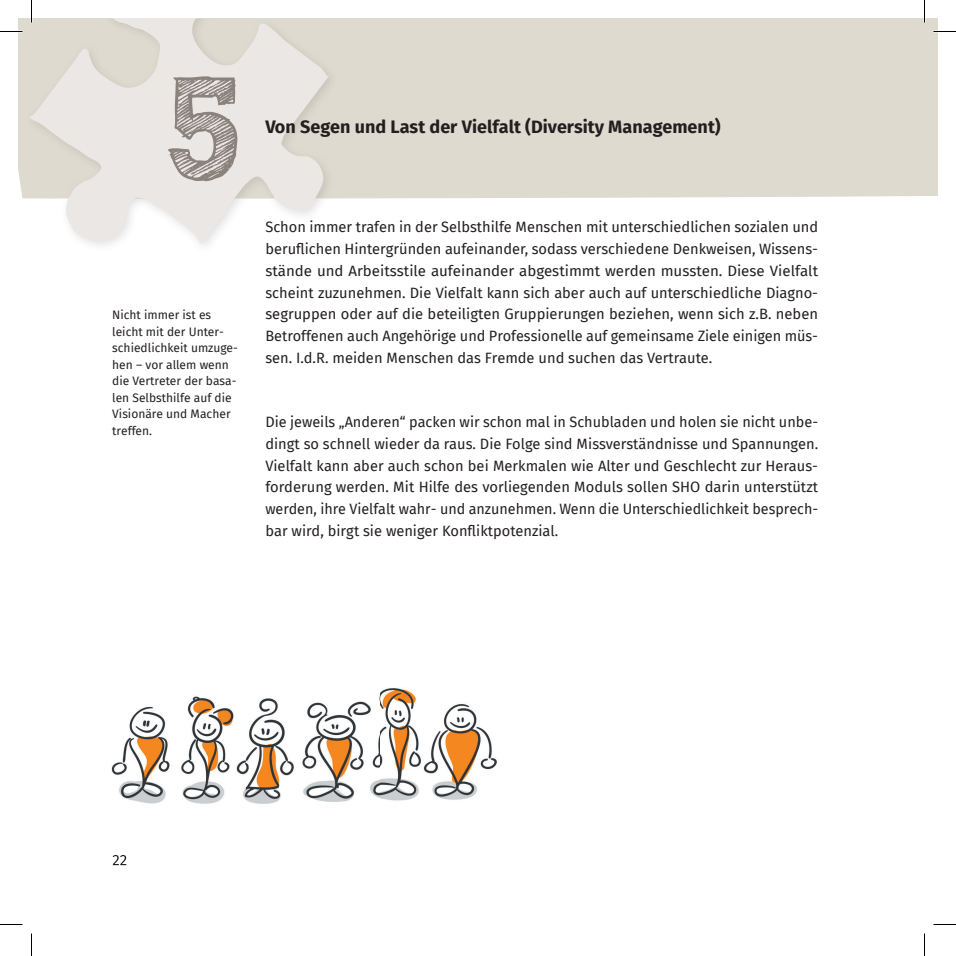
<style>
.page{position:relative;width:956px;height:956px;background:#fff}
.page>*{position:absolute;margin:0;border:0;box-sizing:border-box;transform-origin:0 0}
.t1{font:700 148.5px "Sketch Block";color:#8b827c}
.t2{font:700 18px "Fira Sans";color:#231f20}
.t3{font:14.7px/21.8px "Fira Sans";color:#231f20;text-align:justify}
.t4{font:12px/16.5px "Fira Sans";color:#231f20}
</style>
<div class="page">
<div style="left:19px;top:19px;width:918px;height:180px;background:#dedacf"></div>
<img style="left:25px;top:19px;width:314px;height:227px">
<svg style="left:29px;top:19px;width:300px;height:225px;background:#e8e5e0"></svg>
<img style="left:111px;top:688px;width:386px;height:178px">
<svg style="left:113px;top:855px;width:13px;height:10px"></svg>
<hr style="left:923px;top:0;width:2px;height:23px;background:#fff">
<svg style="left:0;top:31px;width:22px;height:1px"></svg>
<svg style="left:933px;top:31px;width:23px;height:1px"></svg>
<svg style="left:0;top:924px;width:22px;height:1px"></svg>
<svg style="left:933px;top:924px;width:23px;height:1px"></svg>
<svg style="left:31px;top:0;width:1px;height:23px"></svg>
<svg style="left:31px;top:933px;width:1px;height:23px"></svg>
<svg style="left:924px;top:0;width:1px;height:23px"></svg>
<svg style="left:924px;top:933px;width:1px;height:23px"></svg>
<h1 class="t1" style="left:163px;top:39px;width:82px">5</h1>
<p class="t4" style="left:112px;top:306px;width:127px">Nicht immer ist es leicht mit der Unter&shy;schiedlichkeit umzuge&shy;hen – vor allem wenn die Vertreter der basa&shy;len Selbsthilfe auf die<br>Visionäre und Macher treffen.</p>
<p class="t2" style="left:265px;top:111px;width:457px">Von Segen und Last der Vielfalt (Diversity Management)</p>
<p class="t3" style="left:265px;top:216px;width:554px">Schon immer trafen in der Selbsthilfe Menschen mit unterschiedlichen sozialen und beruflichen Hintergründen aufeinander, sodass verschiedene Denkweisen, Wissens&shy;stände und Arbeitsstile aufeinander abgestimmt werden mussten. Diese Vielfalt scheint zuzunehmen. Die Vielfalt kann sich aber auch auf unterschiedliche Diagno&shy;segruppen oder auf die beteiligten Gruppierungen beziehen, wenn sich z.B. neben Betroffenen auch Angehörige und Professionelle auf gemeinsame Ziele einigen müs&shy;sen. I.d.R. meiden Menschen das Fremde und suchen das Vertraute.</p>
<p class="t3" style="left:265px;top:411px;width:554px">Die jeweils „Anderen“ packen wir schon mal in Schubladen und holen sie nicht unbe&shy;dingt so schnell wieder da raus. Die Folge sind Missverständnisse und Spannungen.<br>Vielfalt kann aber auch schon bei Merkmalen wie Alter und Geschlecht zur Heraus&shy;forderung werden. Mit Hilfe des vorliegenden Moduls sollen SHO darin unterstützt werden, ihre Vielfalt wahr- und anzunehmen. Wenn die Unterschiedlichkeit besprech&shy;bar wird, birgt sie weniger Konfliktpotenzial.</p>
</div>
